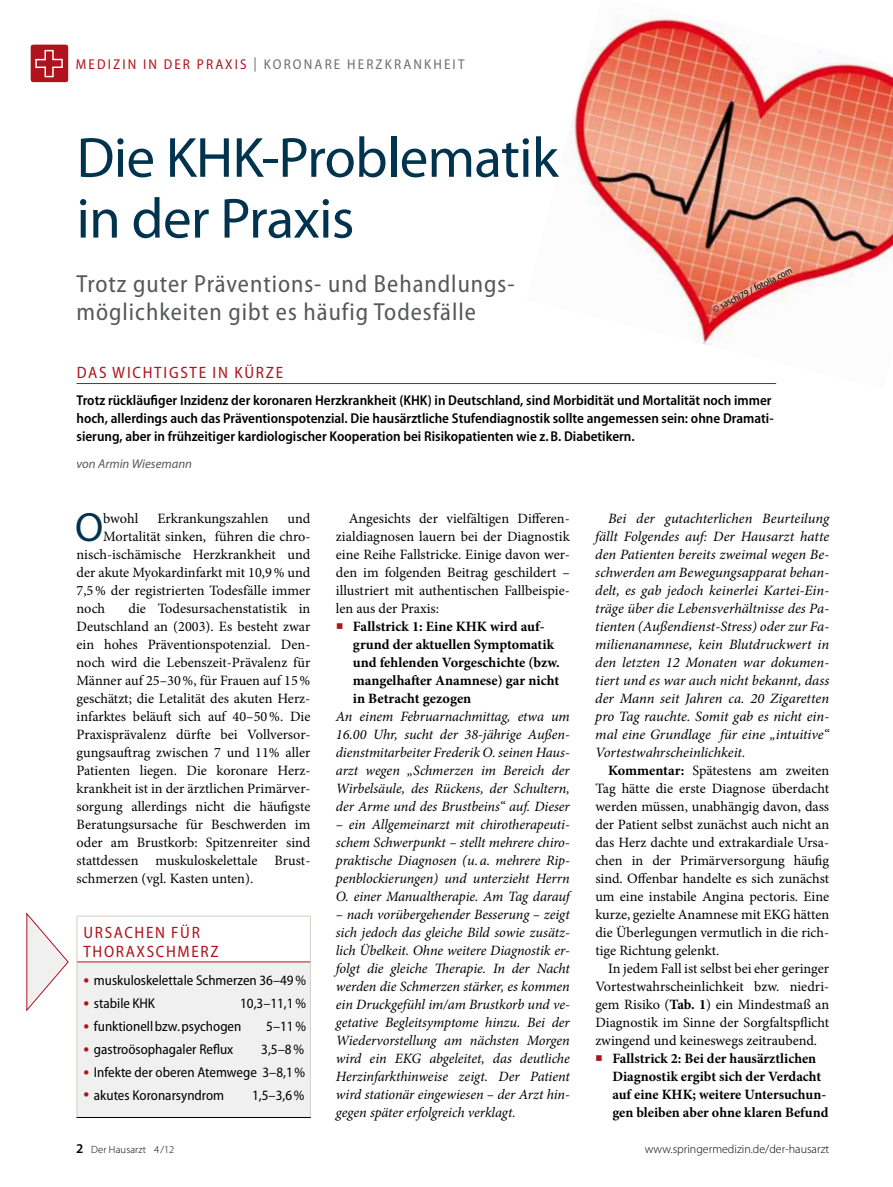
<style>
.page{position:relative;width:893px;height:1187px;background:#fff}
.page>*{position:absolute;margin:0;border:0;box-sizing:border-box;transform-origin:0 0}
.t1{font:57px/60.8px "Myriad Pro";letter-spacing:-.01em;color:#00334e}
.t2{font:40.95px "Myriad Pro";color:#00334e}
.t3{font:semi-condensed 24.75px/28.5px "Myriad Pro";letter-spacing:.04em;color:#565757}
.t4{font:semi-condensed 16.5px/18.8px "Myriad Pro";letter-spacing:.105em;color:#b0131b}
.t5{font:14.25px/18px "Minion Pro";color:#000;text-align:justify}
.t6{font:italic 14.25px/18px "Minion Pro";letter-spacing:-.005em;color:#000;text-align:justify}
.t7{font:600 semi-condensed 14.25px/18px "Myriad Pro";color:#000}
.t8{font:700 14.25px/18px "Minion Pro";color:#000}
.t9{font:semi-condensed 14.25px "Myriad Pro";color:#000}
.t10{font:semi-condensed 14.25px "Myriad Pro";letter-spacing:.15em;color:#6e6f70}
.t11{font:italic 12.75px "Myriad Pro";color:#565757}
.t12{font:300 12px "Myriad Pro";color:#000}
.t13{font:300 10.5px "Myriad Pro";letter-spacing:.01em;color:#000}
.t14{font:semi-condensed 9.75px "Myriad Pro";color:#000}
.s1{color:#b0131b}
.s2{font-stretch:normal}
.s3{font-family:"Minion Pro";font-stretch:normal;font-size:16.5px;color:#b0131b}
.s4{font-weight:400;font-size:19.5px;color:#b0131b}
.s5{font-weight:700}
.s6{font-weight:600;font-size:13.5px}
</style>
<div class="page">
<div style="left:31px;top:45px;width:37px;height:37px;background:#b0131b;border-radius:2px"></div>
<svg style="left:35px;top:49px;width:28px;height:29px"></svg>
<hr style="left:77px;top:383px;width:699px;height:1px;background:#b0131b">
<img style="left:564px;top:12px;width:329px;height:372px">
<svg style="left:711px;top:266px;width:82px;height:46px"></svg>
<div style="left:77px;top:961px;width:233px;height:156px;background:#f0f0f0"></div>
<hr style="left:77px;top:915px;width:234px;height:1px;background:#d3cfc8">
<hr style="left:77px;top:916px;width:1px;height:45px;background:#d3cfc8">
<hr style="left:310px;top:916px;width:1px;height:45px;background:#d3cfc8">
<hr style="left:77px;top:961px;width:1px;height:155px;background:#d3cfc8">
<hr style="left:310px;top:961px;width:1px;height:155px;background:#d3cfc8">
<hr style="left:77px;top:961px;width:233px;height:1px;background:#b0131b">
<hr style="left:77px;top:1116px;width:234px;height:1px;background:#000">
<svg style="left:26px;top:912px;width:43px;height:98px"></svg>
<p class="t10" style="left:76px;top:56px;width:390px"><span class="s1">Medizin in der Praxis</span> <span class="s2">|</span> koronare herzkrankheit</p>
<h1 class="t1" style="left:77px;top:126px;width:483px">Die KHK-Problematik in der Praxis</h1>
<h3 class="t3" style="left:77px;top:269px;width:440px">Trotz guter Präventions- und Behandlungs&shy;möglichkeiten gibt es häufig Todesfälle</h3>
<p class="t14" style="left:711px;top:305px;width:90px;rotate:-27deg">© saschi79 / fotolia.com</p>
<p class="t4" style="left:77px;top:363px;width:11px">DAS</p>
<p class="t4" style="left:112px;top:363px;width:78px">WICHTIGSTE</p>
<p class="t4" style="left:213px;top:363px;width:53px">IN KÜRZE</p>
<p class="t7" style="left:77px;top:392px;width:699px">Trotz rückläufiger Inzidenz der koronaren Herzkrankheit (KHK) in Deutschland, sind Morbidität und Mortalität noch immer hoch, allerdings auch das Präventionspotenzial. Die hausärztliche Stufendiagnostik sollte angemessen sein: ohne Dramati&shy;sierung, aber in frühzeitiger kardiologischer Kooperation bei Risikopatienten wie z.B. Diabetikern.</p>
<p class="t11" style="left:77px;top:456px;width:117px">von Armin Wiesemann</p>
<h2 class="t2" style="left:75px;top:502px;width:30px">O</h2>
<p class="t5" style="left:103px;top:509px;width:37px">bwohl</p>
<p class="t5" style="left:157px;top:509px;width:113px">Erkrankungszahlen</p>
<p class="t5" style="left:288px;top:509px;width:24px">und</p>
<p class="t5" style="left:103px;top:527px;width:209px">Mortalität sinken, führen die chro-</p>
<p class="t5" style="left:77px;top:545px;width:235px">nisch-ischämische Herzkrankheit und</p>
<p class="t5" style="left:77px;top:563px;width:235px">der akute Myokardinfarkt mit 10,9% und</p>
<p class="t5" style="left:77px;top:581px;width:235px">7,5% der registrierten Todesfälle immer</p>
<p class="t5" style="left:77px;top:599px;width:30px">noch</p>
<p class="t5" style="left:77px;top:599px;width:235px;text-indent:52px">die Todesursachenstatistik in Deutschland an (2003). Es besteht zwar ein hohes Präventionspotenzial. Den&shy;noch wird die Lebenszeit-Prävalenz für Männer auf 25–30%, für Frauen auf 15% geschätzt; die Letalität des akuten Herz&shy;infarktes beläuft sich auf 40–50%. Die Praxisprävalenz dürfte bei Vollversor&shy;gungsauftrag zwischen 7 und 11% aller Patienten liegen. Die koronare Herz&shy;krankheit ist in der ärztlichen Primärver&shy;sorgung allerdings nicht die häufigste Beratungsursache für Beschwerden im oder am Brustkorb: Spitzenreiter sind stattdessen muskuloskelettale Brust&shy;schmerzen (vgl. Kasten unten).</p>
<p class="t4" style="left:83px;top:923px;width:137px">Ursachen für<br>Thoraxschmerz</p>
<p class="t9" style="left:83px;top:972px;width:224px"><span class="s3">•</span> muskuloskelettale Schmerzen 36–49%</p>
<p class="t9" style="left:83px;top:995px;width:58px"><span class="s3">•</span> stabile KHK</p>
<p class="t9" style="left:240px;top:995px;width:68px">10,3–11,1%</p>
<p class="t9" style="left:83px;top:1018px;width:160px"><span class="s3">•</span> funktionell bzw. psychogen</p>
<p class="t9" style="left:266px;top:1018px;width:41px">5–11%</p>
<p class="t9" style="left:83px;top:1041px;width:151px"><span class="s3">•</span> gastroösophagaler Reflux</p>
<p class="t9" style="left:261px;top:1041px;width:44px">3,5–8%</p>
<p class="t9" style="left:83px;top:1064px;width:223px"><span class="s3">•</span> Infekte der oberen Atemwege 3–8,1%</p>
<p class="t9" style="left:83px;top:1087px;width:142px"><span class="s3">•</span> akutes Koronarsyndrom</p>
<p class="t9" style="left:252px;top:1087px;width:54px">1,5–3,6%</p>
<p class="t5" style="left:336px;top:509px;width:235px;text-indent:13px">Angesichts der vielfältigen Differen&shy;zialdiagnosen lauern bei der Diagnostik eine Reihe Fallstricke. Einige davon wer&shy;den im folgenden Beitrag geschildert – illustriert mit authentischen Fallbeispie&shy;len aus der Praxis:</p>
<p class="t8" style="left:353px;top:617px;width:208px;text-indent:-17px"><span class="s4">■</span> Fallstrick 1: Eine KHK wird auf&shy;grund der aktuellen Symptomatik und fehlenden Vorgeschichte (bzw. mangelhafter Anamnese) gar nicht in Betracht gezogen</p>
<p class="t6" style="left:336px;top:707px;width:235px">An einem Februarnachmittag, etwa um 16.00 Uhr, sucht der 38-jährige Außen&shy;dienstmitarbeiter Frederik O. seinen Haus&shy;arzt wegen „Schmerzen im Bereich der Wirbelsäule, des Rückens, der Schultern, der Arme und des Brustbeins“ auf. Dieser</p>
<p class="t6" style="left:336px;top:815px;width:235px">– ein Allgemeinarzt mit chirotherapeuti&shy;schem Schwerpunkt – stellt mehrere chiro&shy;praktische Diagnosen (u. a. mehrere Rip&shy;penblockierungen) und unterzieht Herrn O. einer Manualtherapie. Am Tag darauf</p>
<p class="t6" style="left:336px;top:905px;width:235px">– nach vorübergehender Besserung – zeigt sich jedoch das gleiche Bild sowie zusätz&shy;lich Übelkeit. Ohne weitere Diagnostik er&shy;folgt die gleiche Therapie. In der Nacht werden die Schmerzen stärker, es kommen ein Druckgefühl im/am Brustkorb und ve&shy;getative Begleitsymptome hinzu. Bei der Wiedervorstellung am nächsten Morgen wird ein EKG abgeleitet, das deutliche Herzinfarkthinweise zeigt. Der Patient wird stationär eingewiesen – der Arzt hin&shy;gegen später erfolgreich verklagt.</p>
<p class="t6" style="left:595px;top:509px;width:235px;text-indent:13px">Bei der gutachterlichen Beurteilung fällt Folgendes auf: Der Hausarzt hatte den Patienten bereits zweimal wegen Be&shy;schwerden am Bewegungsapparat behan&shy;delt, es gab jedoch keinerlei Kartei-Ein&shy;träge über die Lebensverhältnisse des Pa&shy;tienten (Außendienst-Stress) oder zur Fa&shy;milienanamnese, kein Blutdruckwert in den letzten 12 Monaten war dokumen&shy;tiert und es war auch nicht bekannt, dass der Mann seit Jahren ca. 20 Zigaretten pro Tag rauchte. Somit gab es nicht ein&shy;mal eine Grundlage für eine „intuitive“ Vortestwahrscheinlichkeit.</p>
<p class="t5" style="left:595px;top:761px;width:235px;text-indent:13px"><span class="s5">Kommentar:</span> Spätestens am zweiten Tag hätte die erste Diagnose überdacht werden müssen, unabhängig davon, dass der Patient selbst zunächst auch nicht an das Herz dachte und extrakardiale Ursa&shy;chen in der Primärversorgung häufig sind. Offenbar handelte es sich zunächst um eine instabile Angina pectoris. Eine kurze, gezielte Anamnese mit EKG hätten die Überlegungen vermutlich in die rich&shy;tige Richtung gelenkt.</p>
<p class="t5" style="left:595px;top:959px;width:235px;text-indent:13px">In jedem Fall ist selbst bei eher geringer Vortestwahrscheinlichkeit bzw. niedri&shy;gem Risiko (<span class="s5">Tab. 1</span>) ein Mindestmaß an Diagnostik im Sinne der Sorgfaltspflicht zwingend und keineswegs zeitraubend.</p>
<p class="t8" style="left:612px;top:1049px;width:218px;text-indent:-17px"><span class="s4">■</span> Fallstrick 2: Bei der hausärztlichen Diagnostik ergibt sich der Verdacht auf eine KHK; weitere Untersuchun&shy;gen bleiben aber ohne klaren Befund</p>
<p class="t13" style="left:76px;top:1143px;width:100px"><span class="s6">2</span> Der Hausarzt 4 /12</p>
<p class="t12" style="left:645px;top:1142px;width:186px">www.springermedizin.de/der-hausarzt</p>
</div>
